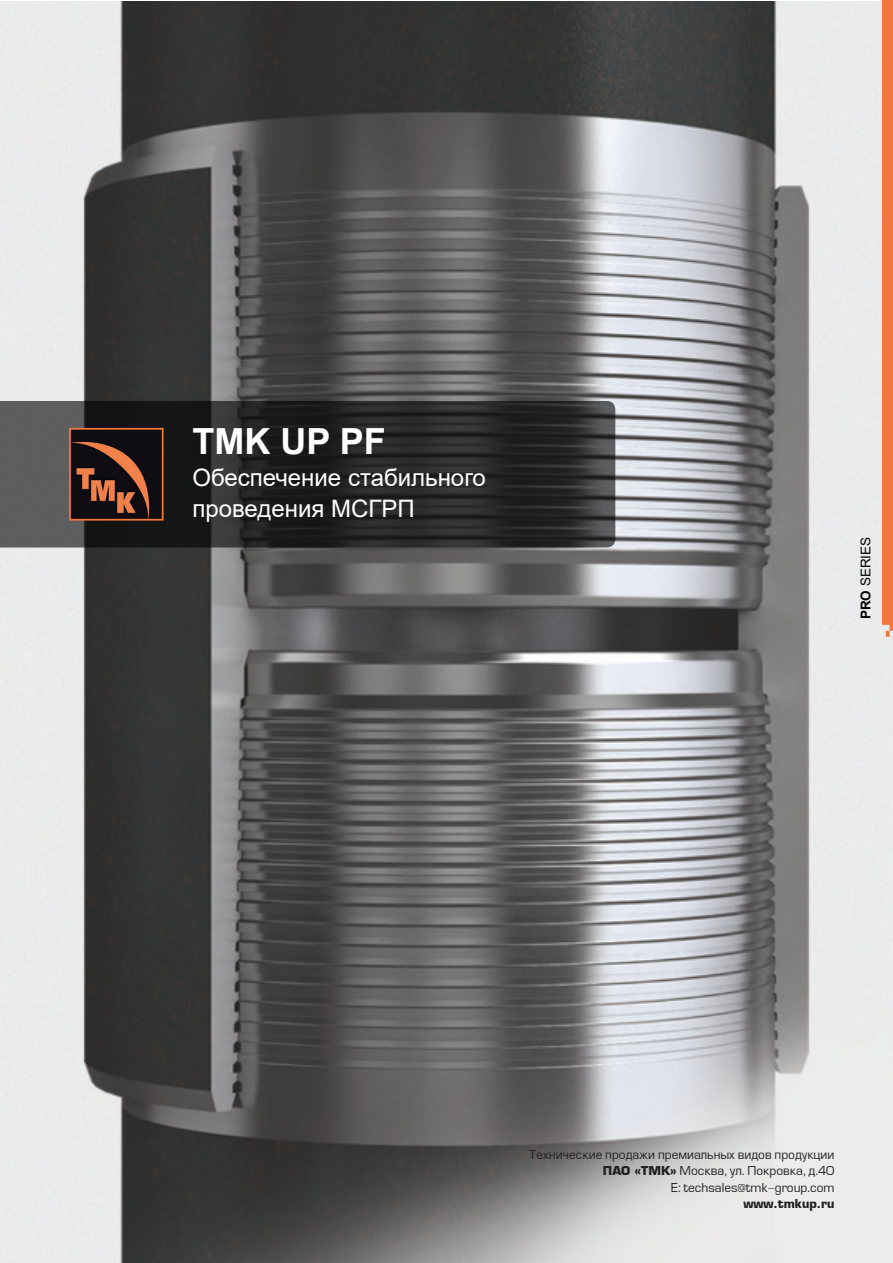
<style>
.page{position:relative;width:893px;height:1263px;background:#fff}
.page>*{position:absolute;margin:0;border:0;box-sizing:border-box;transform-origin:0 0}
.t1{font:700 36px "Arial";color:#fff}
.t2{font:24px/31.5px "Arial";color:#fff}
.t3{font:13.5px "Arial";color:#040503}
.t4{font:12px "Europe Normal";color:#231f20}
.t5{font:700 12px "Europe";color:#231f20}
.s1{font-weight:700}
.s2{font-family:"Europe";font-weight:700}
</style>
<div class="page">
<img style="left:0;top:1px;width:893px;height:1262px">
<svg style="left:0;top:401px;width:615px;height:146px;background:#2c2c2c"></svg>
<img style="left:72px;top:431px;width:89px;height:87px">
<div style="left:69px;top:428px;width:95px;height:93px;border:2px solid #f37737"></div>
<div style="left:882px;top:0;width:11px;height:637px;background:#f07740"></div>
<p class="t1" style="left:192px;top:416px;width:195px">TMK UP PF</p>
<p class="t2" style="left:192px;top:461px;width:295px">Обеспечение стабильного проведения МСГРП</p>
<p class="t3" style="left:856px;top:619px;width:84px;rotate:-90deg"><span class="s1">PRO</span> SERIES</p>
<p class="t4" style="left:529px;top:1148px;width:307px">Технические продажи премиальных видов продукции</p>
<p class="t4" style="left:603px;top:1165px;width:233px"><span class="s2">ПАО «ТМК»</span> Москва, ул. Покровка, д.40</p>
<p class="t4" style="left:671px;top:1181px;width:165px">E: techsales@tmk-group.com</p>
<p class="t5" style="left:743px;top:1197px;width:93px">www.tmkup.ru</p>
</div>
